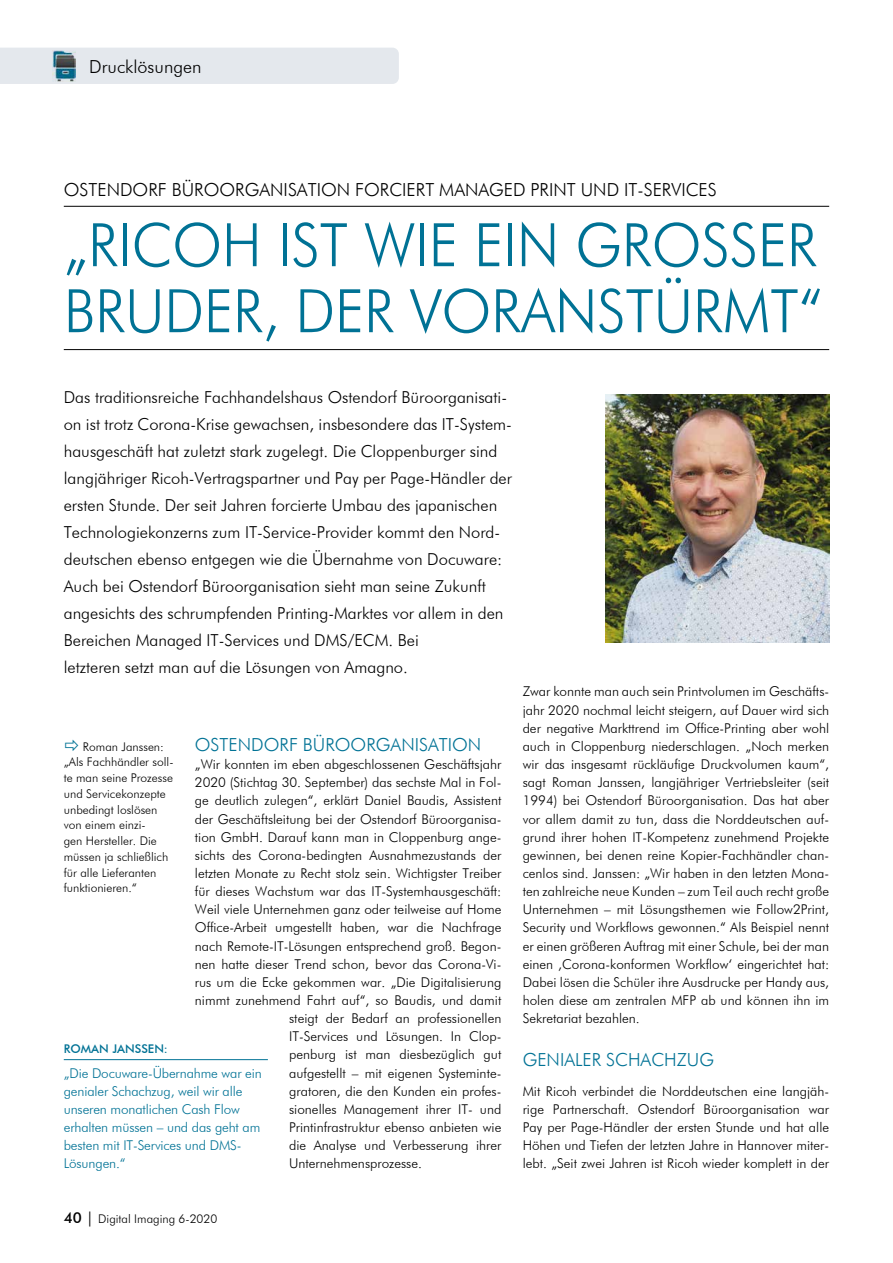
<style>
.page{position:relative;width:893px;height:1263px;background:#fff}
.page>*{position:absolute;margin:0;border:0;box-sizing:border-box;transform-origin:0 0}
.t1{font:300 60px/66px "Futura BT";letter-spacing:-.005em;color:#007295;scale:.95 1}
.t2{font:300 18px "Futura BT";color:#000}
.t3{font:300 18px "Futura BT";color:#007295}
.t4{font:300 16.5px/27px "Futura BT";color:#000}
.t5{font:300 13.5px/18.1px "Futura BT";color:#000;text-align:justify}
.t6{font:300 13.5px/18.1px "Futura BT";letter-spacing:-.01em;color:#007295}
.t7{font:300 12px/15.8px "Futura BT";color:#000}
.t8{font:500 12px "Futura BT";color:#007295}
.s1{font-weight:500;font-size:15px}
.s2{font-weight:400;font-size:15px}
</style>
<div class="page">
<hr style="left:64px;top:206px;width:765px;height:1px;background:#000">
<hr style="left:64px;top:349px;width:765px;height:1px;background:#000">
<img style="left:605px;top:395px;width:224px;height:247px">
<hr style="left:64px;top:1059px;width:204px;height:1px;background:#007295">
<div style="left:0;top:48px;width:399px;height:36px;background:#e4e8ed"></div>
<img style="left:53px;top:51px;width:22px;height:31px">
<h2 class="t2" style="left:89px;top:55px;width:114px">Drucklösungen</h2>
<h2 class="t2" style="left:64px;top:179px;width:654px">OSTENDORF BÜROORGANISATION FORCIERT MANAGED PRINT UND IT-SERVICES</h2>
<h1 class="t1" style="left:64px;top:211px;width:800px">„RICOH IST WIE EIN GROSSER<br>BRUDER, DER VORANSTÜRMT“</h1>
<p class="t4" style="left:64px;top:384px;width:450px">Das traditionsreiche Fachhandelshaus Ostendorf Büroorganisati&shy;on ist trotz Corona-Krise gewachsen, insbesondere das IT-System&shy;hausgeschäft hat zuletzt stark zugelegt. Die Cloppenburger sind langjähriger Ricoh-Vertragspartner und Pay per Page-Händler der ersten Stunde. Der seit Jahren forcierte Umbau des japanischen Technologiekonzerns zum IT-Service-Provider kommt den Nord&shy;deutschen ebenso entgegen wie die Übernahme von Docuware:<br>Auch bei Ostendorf Büroorganisation sieht man seine Zukunft angesichts des schrumpfenden Printing-Marktes vor allem in den Bereichen Managed IT-Services und DMS/ECM. Bei<br>letzteren setzt man auf die Lösungen von Amagno.</p>
<h2 class="t3" style="left:195px;top:734px;width:288px">OSTENDORF BÜROORGANISATION</h2>
<p class="t5" style="left:195px;top:755px;width:308px">„Wir konnten im eben abgeschlossenen Geschäftsjahr</p>
<p class="t5" style="left:195px;top:773px;width:308px">2020 (Stichtag 30. September) das sechste Mal in Fol-</p>
<p class="t5" style="left:195px;top:791px;width:308px">ge deutlich zulegen“, erklärt Daniel Baudis, Assistent</p>
<p class="t5" style="left:195px;top:809px;width:308px">der Geschäftsleitung bei der Ostendorf Büroorganisa-</p>
<p class="t5" style="left:195px;top:828px;width:308px">tion GmbH. Darauf kann man in Cloppenburg ange-</p>
<p class="t5" style="left:195px;top:846px;width:308px">sichts des Corona-bedingten Ausnahmezustands der</p>
<p class="t5" style="left:195px;top:864px;width:308px">letzten Monate zu Recht stolz sein. Wichtigster Treiber</p>
<p class="t5" style="left:195px;top:882px;width:308px">für dieses Wachstum war das IT-Systemhausgeschäft:</p>
<p class="t5" style="left:195px;top:900px;width:308px">Weil viele Unternehmen ganz oder teilweise auf Home</p>
<p class="t5" style="left:195px;top:918px;width:308px">Office-Arbeit umgestellt haben, war die Nachfrage</p>
<p class="t5" style="left:195px;top:936px;width:308px">nach Remote-IT-Lösungen entsprechend groß. Begon-</p>
<p class="t5" style="left:195px;top:955px;width:308px">nen hatte dieser Trend schon, bevor das Corona-Vi-</p>
<p class="t5" style="left:195px;top:973px;width:308px">rus um die Ecke gekommen war. „Die Digitalisierung</p>
<p class="t5" style="left:195px;top:991px;width:308px">nimmt zunehmend Fahrt auf“, so Baudis, und damit</p>
<p class="t5" style="left:289px;top:1009px;width:214px">steigt der Bedarf an professionellen</p>
<p class="t5" style="left:289px;top:1027px;width:214px">IT-Services und Lösungen. In Clop-</p>
<p class="t5" style="left:289px;top:1045px;width:214px">penburg ist man diesbezüglich gut</p>
<p class="t5" style="left:289px;top:1063px;width:214px">aufgestellt – mit eigenen Systeminte-</p>
<p class="t5" style="left:289px;top:1082px;width:214px">gratoren, die den Kunden ein profes-</p>
<p class="t5" style="left:289px;top:1100px;width:214px">sionelles Management ihrer IT- und</p>
<p class="t5" style="left:289px;top:1118px;width:214px">Printinfrastruktur ebenso anbieten wie</p>
<p class="t5" style="left:289px;top:1136px;width:214px">die Analyse und Verbesserung ihrer</p>
<p class="t5" style="left:289px;top:1154px;width:134px">Unternehmensprozesse.</p>
<p class="t7" style="left:64px;top:738px;width:111px;text-indent:19px">Roman Janssen: „Als Fachhändler soll&shy;te man seine Prozesse und Servicekonzepte unbedingt loslösen von einem einzi-<br>gen Hersteller. Die müssen ja schließlich für alle Lieferanten funktionieren.“</p>
<p class="t8" style="left:64px;top:1042px;width:106px">ROMAN JANSSEN:</p>
<p class="t6" style="left:64px;top:1064px;width:200px">„Die Docuware-Übernahme war ein genialer Schachzug, weil wir alle unseren monatlichen Cash Flow erhalten müssen – und das geht am besten mit IT-Services und DMS-<br>Lösungen.“</p>
<p class="t5" style="left:523px;top:682px;width:308px">Zwar konnte man auch sein Printvolumen im Geschäfts&shy;jahr 2020 nochmal leicht steigern, auf Dauer wird sich der negative Markttrend im Office-Printing aber wohl auch in Cloppenburg niederschlagen. „Noch merken wir das insgesamt rückläufige Druckvolumen kaum“, sagt Roman Janssen, langjähriger Vertriebsleiter (seit 1994) bei Ostendorf Büroorganisation. Das hat aber vor allem damit zu tun, dass die Norddeutschen auf&shy;grund ihrer hohen IT-Kompetenz zunehmend Projekte gewinnen, bei denen reine Kopier-Fachhändler chan&shy;cenlos sind. Janssen: „Wir haben in den letzten Mona&shy;ten zahlreiche neue Kunden – zum Teil auch recht große Unternehmen – mit Lösungsthemen wie Follow2Print, Security und Workflows gewonnen.“ Als Beispiel nennt er einen größeren Auftrag mit einer Schule, bei der man einen ‚Corona-konformen Workflow‘ eingerichtet hat:<br>Dabei lösen die Schüler ihre Ausdrucke per Handy aus, holen diese am zentralen MFP ab und können ihn im Sekretariat bezahlen.</p>
<h2 class="t3" style="left:523px;top:1049px;width:193px">GENIALER SCHACHZUG</h2>
<p class="t5" style="left:523px;top:1082px;width:308px">Mit Ricoh verbindet die Norddeutschen eine langjäh&shy;rige Partnerschaft. Ostendorf Büroorganisation war Pay per Page-Händler der ersten Stunde und hat alle Höhen und Tiefen der letzten Jahre in Hannover miter&shy;lebt. „Seit zwei Jahren ist Ricoh wieder komplett in der</p>
<p class="t7" style="left:64px;top:1211px;width:155px"><span class="s1">40</span> <span class="s2">|</span> Digital Imaging 6-2020</p>
</div>
